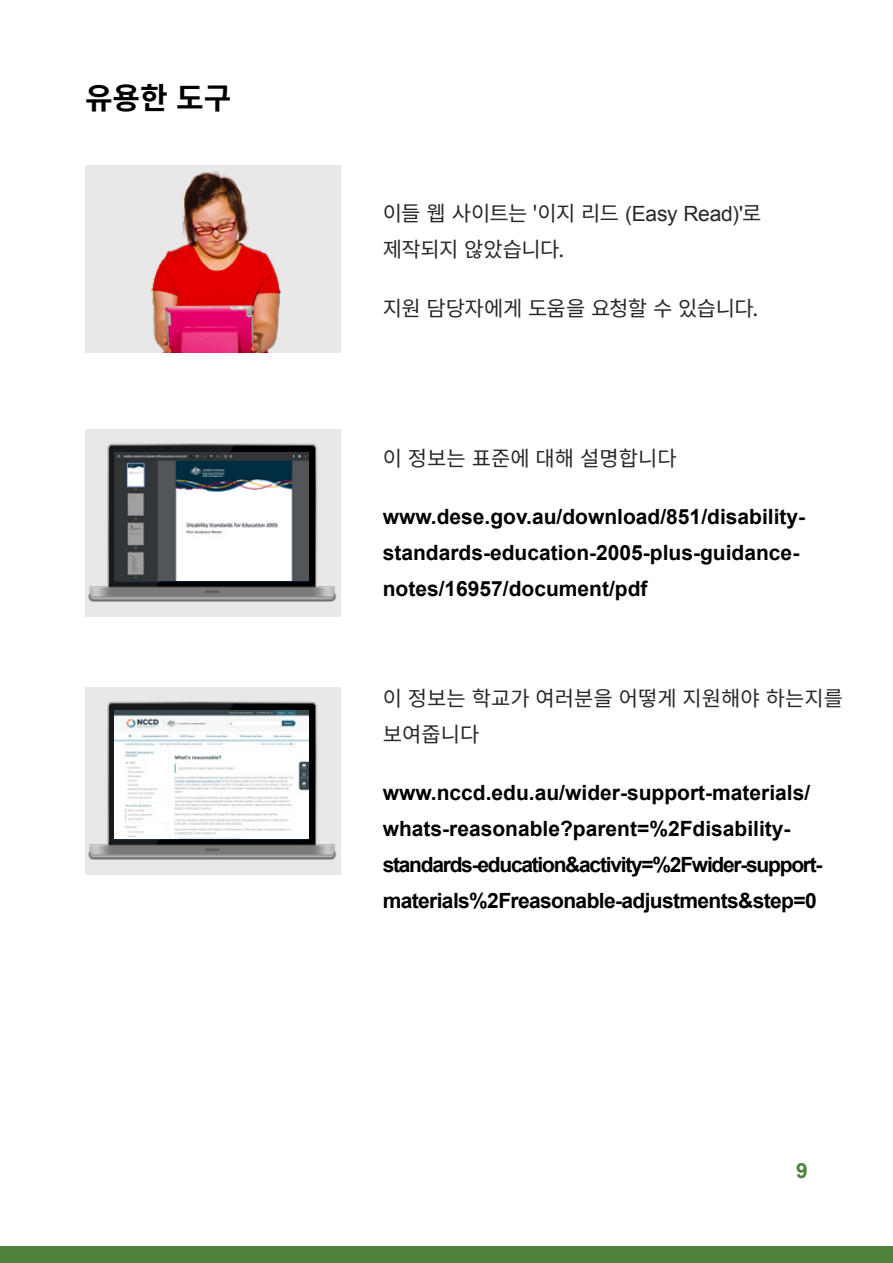
<style>
.page{position:relative;width:893px;height:1263px;background:#fff}
.page>*{position:absolute;margin:0;border:0;box-sizing:border-box;transform-origin:0 0}
.t1{font:700 30px "Noto Sans CJ Kkr";color:#000}
.t2{font:700 21px/36px "Arial";letter-spacing:-.03em;color:#000101}
.t3{font:700 21px/36px "Arial";color:#000}
.t4{font:21px/36px "Noto Sans CJ Kkr";letter-spacing:-.03em;color:#292829}
.t5{font:21px/36px "Noto Sans CJ Kkr";color:#292829}
.t6{font:700 21px "Arial";color:#4f823d}
.s1{font-family:"Arial"}
</style>
<div class="page">
<div style="left:0;top:1246px;width:893px;height:17px;background:#4f823d"></div>
<div style="left:85px;top:166px;width:255px;height:187px;background:#e8e8e8"></div>
<img style="left:151px;top:171px;width:130px;height:182px">
<img style="left:85px;top:429px;width:255px;height:187px">
<img style="left:115px;top:452px;width:193px;height:129px">
<img style="left:85px;top:688px;width:255px;height:187px">
<img style="left:115px;top:710px;width:193px;height:129px">
<h2 class="t1" style="left:85px;top:81px;width:148px">유용한 도구</h2>
<p class="t4" style="left:383px;top:196px;width:380px">이들 웹 사이트는 '이지 리드 <span class="s1">(Easy Read)'</span>로 제작되지 않았습니다.</p>
<p class="t4" style="left:383px;top:291px;width:377px">지원 담당자에게 도움을 요청할 수 있습니다.</p>
<p class="t5" style="left:383px;top:441px;width:296px">이 정보는 표준에 대해 설명합니다</p>
<p class="t3" style="left:383px;top:499px;width:424px">www.dese.gov.au/download/851/disability&shy;standards-education-2005-plus-guidance&shy;notes/16957/document/pdf</p>
<p class="t5" style="left:383px;top:681px;width:462px">이 정보는 학교가 여러분을 어떻게 지원해야 하는지를 보여줍니다</p>
<p class="t2" style="left:383px;top:775px;width:441px">www.nccd.edu.au/wider-support-materials/ whats-reasonable?parent=%2Fdisability&shy;standards-education&amp;activity=%2Fwider-support&shy;materials%2Freasonable-adjustments&amp;step=0</p>
<p class="t6" style="left:796px;top:1157px;width:13px">9</p>
</div>
